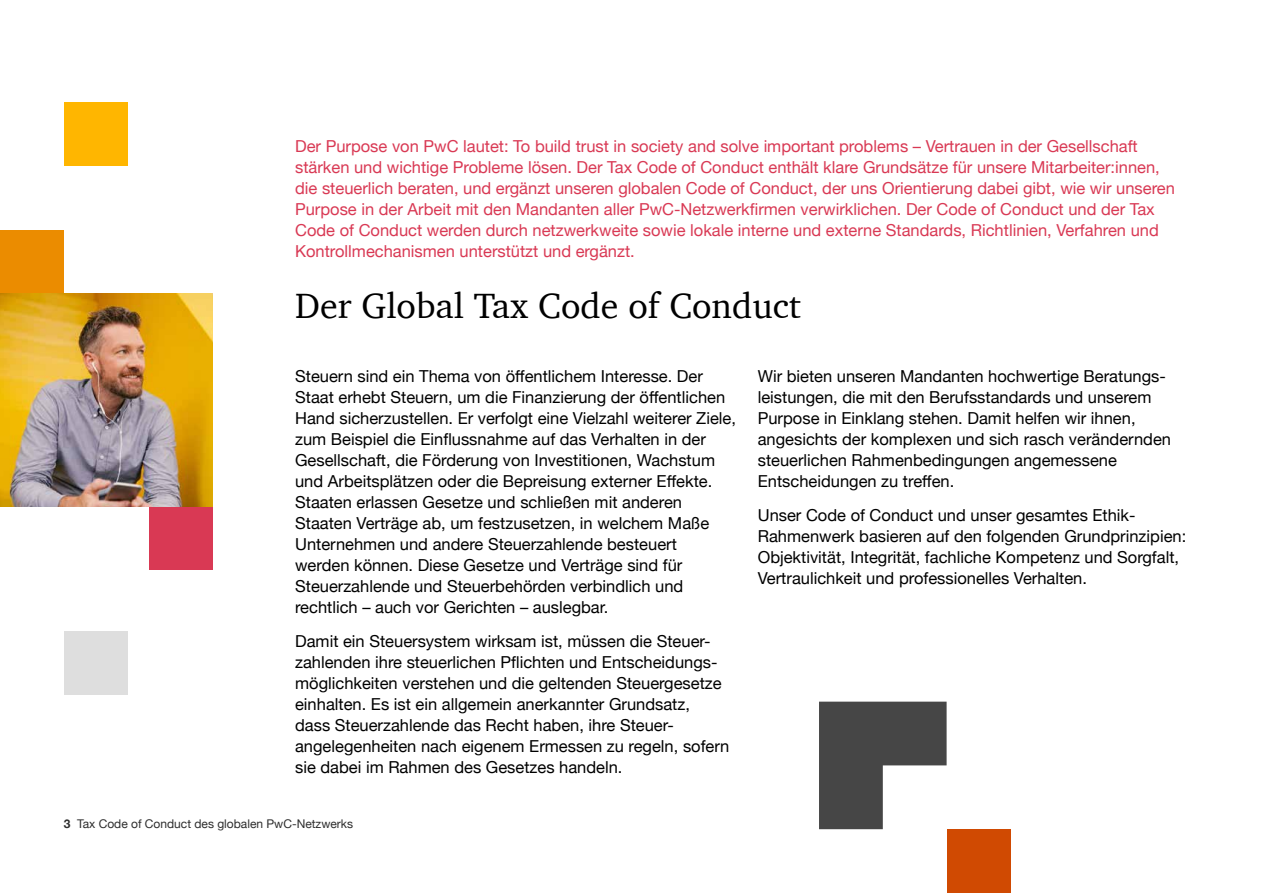
<style>
.page{position:relative;width:1263px;height:893px;background:#fff}
.page>*{position:absolute;margin:0;border:0;box-sizing:border-box;transform-origin:0 0}
.t1{font:36px "Charter";color:#000}
.t2{font:16.5px/21px "Helvetica Neue";color:#000}
.t3{font:16.5px/21px "Helvetica Neue";color:#d93954}
.t4{font:12px "Helvetica Neue";color:#2d2d2d}
.s1{font-weight:700}
</style>
<div class="page">
<svg style="left:819px;top:702px;width:127px;height:127px"></svg>
<div style="left:946px;top:829px;width:64px;height:64px;background:#d04a02"></div>
<div style="left:0;top:230px;width:64px;height:63px;background:#eb8c00"></div>
<div style="left:64px;top:102px;width:64px;height:64px;background:#ffb600"></div>
<div style="left:64px;top:631px;width:64px;height:64px;background:#dedede"></div>
<div style="left:149px;top:506px;width:64px;height:64px;background:#d93954"></div>
<img style="left:0;top:293px;width:213px;height:213px">
<p class="t3" style="left:295px;top:137px;width:881px">Der Purpose von PwC lautet: To build trust in society and solve important problems – Vertrauen in der Gesellschaft stärken und wichtige Probleme lösen. Der Tax Code of Conduct enthält klare Grundsätze für unsere Mitarbeiter:innen, die steuerlich beraten, und ergänzt unseren globalen Code of Conduct, der uns Orientierung dabei gibt, wie wir unseren Purpose in der Arbeit mit den Mandanten aller PwC-Netzwerkfirmen verwirklichen. Der Code of Conduct und der Tax Code of Conduct werden durch netzwerkweite sowie lokale interne und externe Standards, Richtlinien, Verfahren und Kontrollmechanismen unterstützt und ergänzt.</p>
<h1 class="t1" style="left:295px;top:274px;width:507px">Der Global Tax Code of Conduct</h1>
<p class="t2" style="left:295px;top:366px;width:442px">Steuern sind ein Thema von öffentlichem Interesse. Der Staat erhebt Steuern, um die Finanzierung der öffentlichen Hand sicherzustellen. Er verfolgt eine Vielzahl weiterer Ziele, zum Beispiel die Einflussnahme auf das Verhalten in der Gesellschaft, die Förderung von Investitionen, Wachstum und Arbeitsplätzen oder die Bepreisung externer Effekte.<br>Staaten erlassen Gesetze und schließen mit anderen Staaten Verträge ab, um festzusetzen, in welchem Maße Unternehmen und andere Steuerzahlende besteuert<br>werden können. Diese Gesetze und Verträge sind für Steuerzahlende und Steuerbehörden verbindlich und rechtlich – auch vor Gerichten – auslegbar.</p>
<p class="t2" style="left:295px;top:631px;width:436px">Damit ein Steuersystem wirksam ist, müssen die Steuer&shy;zahlenden ihre steuerlichen Pflichten und Entscheidungs&shy;möglichkeiten verstehen und die geltenden Steuergesetze einhalten. Es ist ein allgemein anerkannter Grundsatz,<br>dass Steuerzahlende das Recht haben, ihre Steuer&shy;angelegenheiten nach eigenem Ermessen zu regeln, sofern sie dabei im Rahmen des Gesetzes handeln.</p>
<p class="t4" style="left:64px;top:815px;width:291px"><span class="s1">3</span> Tax Code of Conduct des globalen PwC-Netzwerks</p>
<p class="t2" style="left:758px;top:366px;width:415px">Wir bieten unseren Mandanten hochwertige Beratungs&shy;leistungen, die mit den Berufsstandards und unserem Purpose in Einklang stehen. Damit helfen wir ihnen, angesichts der komplexen und sich rasch verändernden steuerlichen Rahmenbedingungen angemessene Entscheidungen zu treffen.</p>
<p class="t2" style="left:758px;top:505px;width:430px">Unser Code of Conduct und unser gesamtes Ethik-Rahmenwerk basieren auf den folgenden Grundprinzipien:<br>Objektivität, Integrität, fachliche Kompetenz und Sorgfalt, Vertraulichkeit und professionelles Verhalten.</p>
</div>
